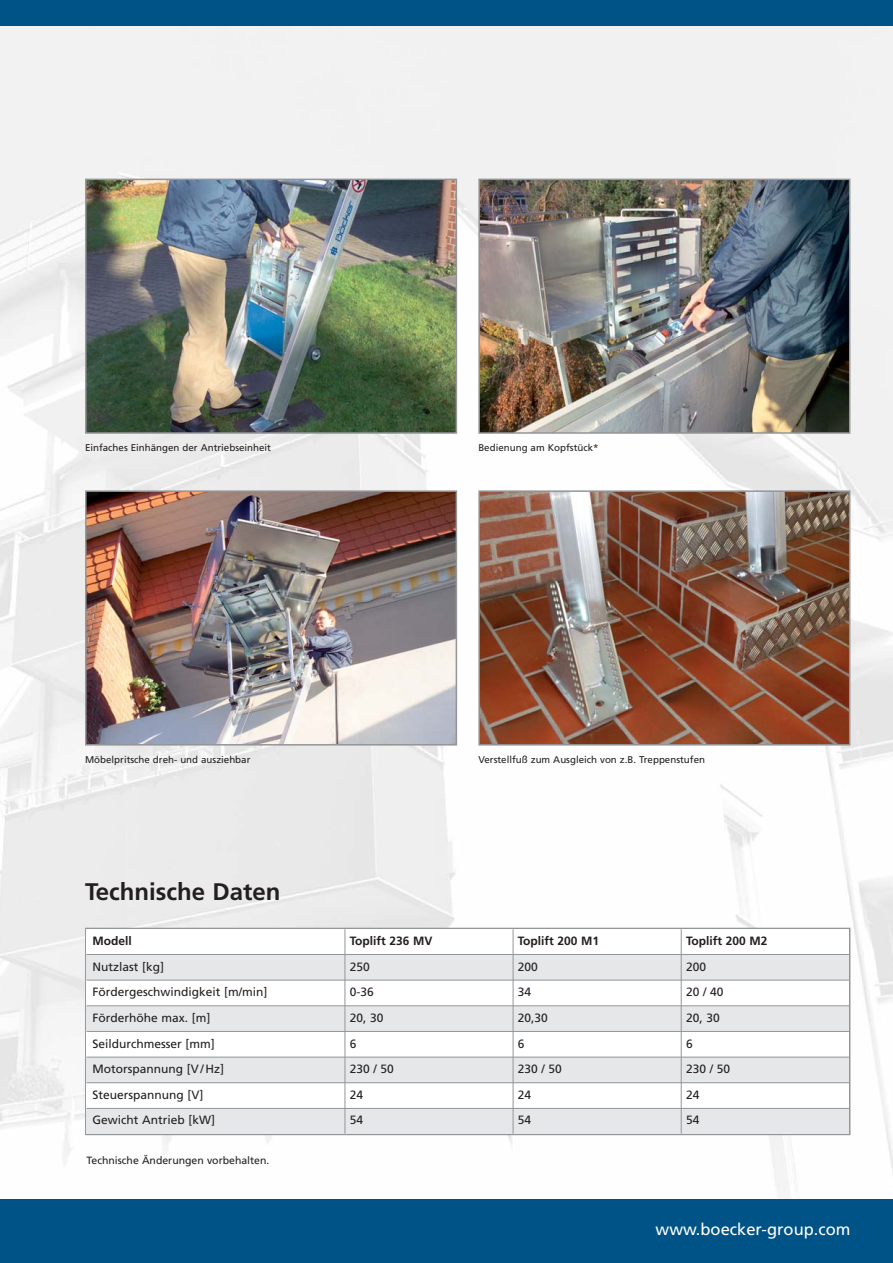
<style>
.page{position:relative;width:893px;height:1263px;background:#fff}
.page>*{position:absolute;margin:0;border:0;box-sizing:border-box;transform-origin:0 0}
.t1{font:700 24px "Frutiger";color:#231f20}
.t2{font:16.5px "Frutiger";color:#fff}
.t3{font:12px "Frutiger";color:#231f20}
.t4{font:700 12px "Frutiger";color:#231f20}
.t5{font:10.5px "Frutiger";color:#231f20}
.t6{font:9.75px "Frutiger";color:#231f20}
</style>
<div class="page">
<div style="left:0;top:1199px;width:893px;height:64px;background:#005387"></div>
<div style="left:0;top:0;width:893px;height:26px;background:#005387"></div>
<div style="left:87px;top:954px;width:258px;height:26px;background:#e6e7e8"></div>
<div style="left:345px;top:954px;width:168px;height:26px;background:#e6e7e8"></div>
<div style="left:513px;top:954px;width:168px;height:26px;background:#e6e7e8"></div>
<div style="left:681px;top:954px;width:168px;height:26px;background:#e6e7e8"></div>
<div style="left:87px;top:1006px;width:258px;height:25px;background:#e6e7e8"></div>
<div style="left:345px;top:1006px;width:168px;height:25px;background:#e6e7e8"></div>
<div style="left:513px;top:1006px;width:168px;height:25px;background:#e6e7e8"></div>
<div style="left:681px;top:1006px;width:168px;height:25px;background:#e6e7e8"></div>
<div style="left:87px;top:1057px;width:258px;height:26px;background:#e6e7e8"></div>
<div style="left:345px;top:1057px;width:168px;height:26px;background:#e6e7e8"></div>
<div style="left:513px;top:1057px;width:168px;height:26px;background:#e6e7e8"></div>
<div style="left:681px;top:1057px;width:168px;height:26px;background:#e6e7e8"></div>
<div style="left:87px;top:1108px;width:258px;height:26px;background:#e6e7e8"></div>
<div style="left:345px;top:1108px;width:168px;height:26px;background:#e6e7e8"></div>
<div style="left:513px;top:1108px;width:168px;height:26px;background:#e6e7e8"></div>
<div style="left:681px;top:1108px;width:168px;height:26px;background:#e6e7e8"></div>
<hr style="left:345px;top:929px;width:1px;height:205px;background:#939598">
<hr style="left:513px;top:929px;width:1px;height:205px;background:#939598">
<hr style="left:681px;top:929px;width:1px;height:205px;background:#939598">
<hr style="left:87px;top:954px;width:762px;height:1px;background:#939598">
<hr style="left:87px;top:980px;width:762px;height:1px;background:#939598">
<hr style="left:87px;top:1005px;width:762px;height:1px;background:#939598">
<hr style="left:87px;top:1031px;width:762px;height:1px;background:#939598">
<hr style="left:87px;top:1057px;width:762px;height:1px;background:#939598">
<hr style="left:87px;top:1082px;width:762px;height:1px;background:#939598">
<hr style="left:87px;top:1108px;width:762px;height:1px;background:#939598">
<img style="left:481px;top:182px;width:366px;height:249px">
<div style="left:478px;top:179px;width:372px;height:255px;border:2px solid #939598"></div>
<img style="left:88px;top:493px;width:366px;height:249px">
<div style="left:85px;top:490px;width:372px;height:255px;border:2px solid #939598"></div>
<img style="left:88px;top:182px;width:366px;height:249px">
<div style="left:85px;top:179px;width:372px;height:255px;border:2px solid #939598"></div>
<img style="left:481px;top:493px;width:366px;height:249px">
<div style="left:478px;top:490px;width:372px;height:255px;border:2px solid #939598"></div>
<p class="t6" style="left:85px;top:443px;width:188px">Einfaches Einhängen der Antriebseinheit</p>
<p class="t6" style="left:85px;top:755px;width:167px">Möbelpritsche dreh- und ausziehbar</p>
<h1 class="t1" style="left:85px;top:882px;width:197px">Technische Daten</h1>
<p class="t6" style="left:478px;top:443px;width:122px">Bedienung am Kopfstück*</p>
<p class="t6" style="left:478px;top:755px;width:228px">Verstellfuß zum Ausgleich von z.B. Treppenstufen</p>
<p class="t4" style="left:93px;top:936px;width:41px">Modell</p>
<p class="t4" style="left:350px;top:936px;width:84px">Toplift 236 MV</p>
<p class="t4" style="left:518px;top:936px;width:83px">Toplift 200 M1</p>
<p class="t4" style="left:686px;top:936px;width:83px">Toplift 200 M2</p>
<p class="t3" style="left:93px;top:961px;width:73px">Nutzlast [kg]</p>
<p class="t3" style="left:350px;top:961px;width:22px">250</p>
<p class="t3" style="left:518px;top:961px;width:22px">200</p>
<p class="t3" style="left:686px;top:961px;width:22px">200</p>
<p class="t3" style="left:93px;top:987px;width:176px">Fördergeschwindigkeit [m/min]</p>
<p class="t3" style="left:350px;top:987px;width:26px">0-36</p>
<p class="t3" style="left:518px;top:987px;width:15px">34</p>
<p class="t3" style="left:686px;top:987px;width:39px">20 / 40</p>
<p class="t3" style="left:93px;top:1013px;width:119px">Förderhöhe max. [m]</p>
<p class="t3" style="left:350px;top:1013px;width:35px">20, 30</p>
<p class="t3" style="left:518px;top:1013px;width:32px">20,30</p>
<p class="t3" style="left:686px;top:1013px;width:35px">20, 30</p>
<p class="t3" style="left:93px;top:1038px;width:124px">Seildurchmesser [mm]</p>
<p class="t3" style="left:350px;top:1038px;width:8px">6</p>
<p class="t3" style="left:518px;top:1038px;width:8px">6</p>
<p class="t3" style="left:686px;top:1038px;width:8px">6</p>
<p class="t3" style="left:93px;top:1064px;width:133px">Motorspannung [V / Hz]</p>
<p class="t3" style="left:350px;top:1064px;width:46px">230 / 50</p>
<p class="t3" style="left:518px;top:1064px;width:46px">230 / 50</p>
<p class="t3" style="left:686px;top:1064px;width:46px">230 / 50</p>
<p class="t3" style="left:93px;top:1090px;width:112px">Steuerspannung [V]</p>
<p class="t3" style="left:350px;top:1090px;width:15px">24</p>
<p class="t3" style="left:518px;top:1090px;width:15px">24</p>
<p class="t3" style="left:686px;top:1090px;width:15px">24</p>
<p class="t3" style="left:93px;top:1115px;width:124px">Gewicht Antrieb [kW]</p>
<p class="t3" style="left:350px;top:1115px;width:15px">54</p>
<p class="t3" style="left:518px;top:1115px;width:15px">54</p>
<p class="t3" style="left:686px;top:1115px;width:15px">54</p>
<p class="t5" style="left:87px;top:1155px;width:184px">Technische Änderungen vorbehalten.</p>
<h2 class="t2" style="left:656px;top:1223px;width:196px">www.boecker-group.com</h2>
</div>
